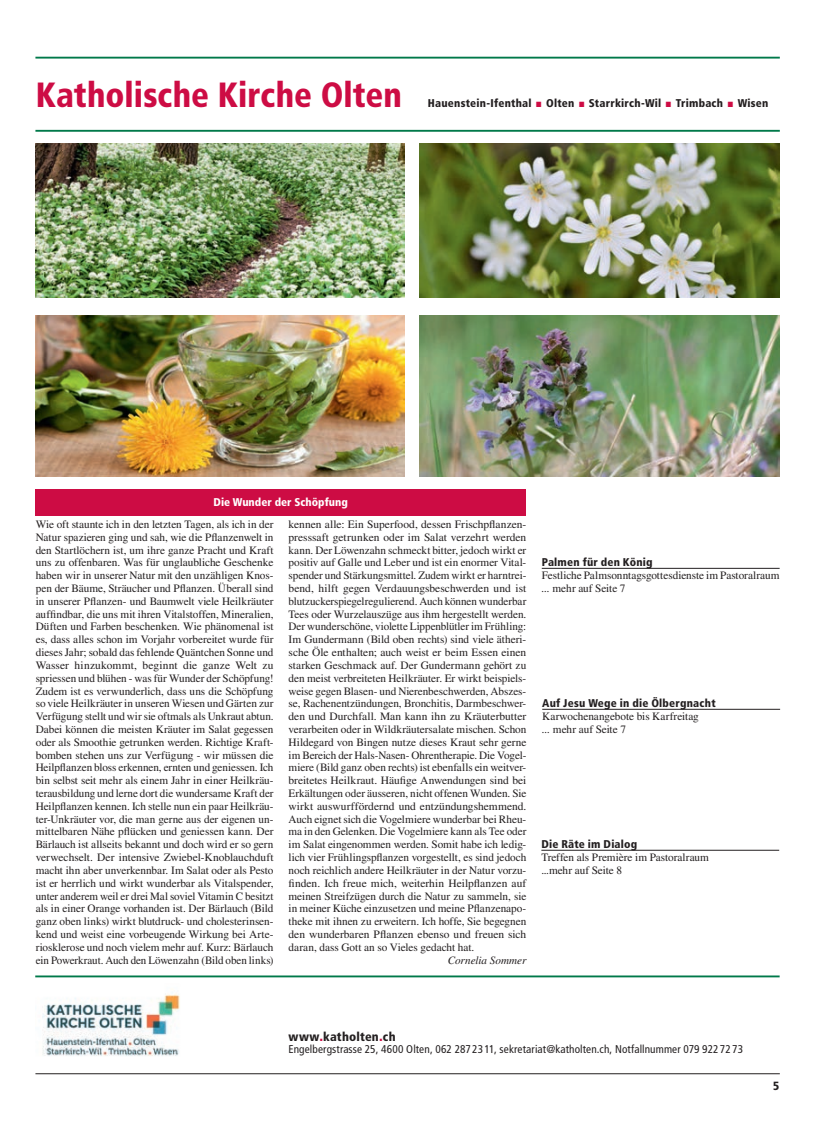
<style>
.page{position:relative;width:833px;height:1134px;background:#fff}
.page>*{position:absolute;margin:0;border:0;box-sizing:border-box;transform-origin:0 0}
.t1{font:900 condensed 35px "Frutiger LT Std";color:#cd0c44;scale:.95 1}
.t2{font:900 condensed 12.5px "Frutiger LT Std";letter-spacing:.015em;color:#231f20}
.t3{font:900 condensed 11.88px "Frutiger LT Std";color:#231f20}
.t4{font:11.25px/12.8px "Times";letter-spacing:-.005em;color:#231f20}
.t5{font:900 condensed 11.25px "Frutiger LT Std";letter-spacing:.02em;color:#231f20}
.t6{font:condensed 11.25px "Frutiger LT Std";letter-spacing:.01em;color:#231f20}
.t7{font:900 condensed 11.25px "Frutiger LT Std";color:#fff}
.t8{font:italic 11.25px "Times";color:#231f20}
.s1{font-style:italic}
.s2{font-size:15px;color:#cd0c44}
</style>
<div class="page">
<hr style="left:35px;top:57px;width:745px;height:2px;background:#00794a">
<hr style="left:35px;top:130px;width:745px;height:2px;background:#00794a">
<hr style="left:35px;top:975px;width:744px;height:2px;background:#00794a">
<img style="left:42px;top:992px;width:138px;height:64px">
<hr style="left:35px;top:1073px;width:745px;height:1px;background:#231f20">
<hr style="left:541px;top:850px;width:238px;height:1px;background:#231f20">
<hr style="left:542px;top:709px;width:238px;height:1px;background:#231f20">
<div style="left:35px;top:489px;width:491px;height:26px;background:#cd0c44"></div>
<hr style="left:542px;top:568px;width:237px;height:1px;background:#231f20">
<img style="left:35px;top:144px;width:370px;height:153px">
<img style="left:36px;top:315px;width:369px;height:162px">
<img style="left:420px;top:144px;width:360px;height:153px">
<img style="left:420px;top:315px;width:360px;height:162px">
<h1 class="t1" style="left:36px;top:74px;width:387px">Katholische Kirche Olten</h1>
<p class="t5" style="left:428px;top:97px;width:105px">Hauenstein-Ifenthal</p>
<h1 class="t1" style="left:534px;top:74px;width:11px">.</h1>
<p class="t5" style="left:546px;top:97px;width:30px">Olten</p>
<h1 class="t1" style="left:577px;top:74px;width:11px">.</h1>
<p class="t5" style="left:589px;top:97px;width:74px">Starrkirch-Wil</p>
<h1 class="t1" style="left:664px;top:74px;width:11px">.</h1>
<p class="t5" style="left:676px;top:97px;width:49px">Trimbach</p>
<h1 class="t1" style="left:726px;top:74px;width:11px">.</h1>
<p class="t5" style="left:737px;top:97px;width:32px">Wisen</p>
<p class="t7" style="left:214px;top:495px;width:136px">Die Wunder der Schöpfung</p>
<p class="t4" style="left:36px;top:518px;width:239px;text-align:justify">Wie oft staunte ich in den letzten Tagen, als ich in der Natur spazieren ging und sah, wie die Pflanzenwelt in den Startlöchern ist, um ihre ganze Pracht und Kraft uns zu offenbaren. Was für unglaubliche Geschenke haben wir in unserer Natur mit den unzähligen Knos&shy;pen der Bäume, Sträucher und Pflanzen. Überall sind in unserer Pflanzen- und Baumwelt viele Heilkräuter auffindbar, die uns mit ihren Vitalstoffen, Mineralien, Düften und Farben beschenken. Wie phänomenal ist es, dass alles schon im Vorjahr vorbereitet wurde für dieses Jahr; sobald das fehlende Quäntchen Sonne und Wasser hinzukommt, beginnt die ganze Welt zu spriessen und blühen - was für Wunder der Schöpfung!<br>Zudem ist es verwunderlich, dass uns die Schöpfung so viele Heilkräuter in unseren Wiesen und Gärten zur Verfügung stellt und wir sie oftmals als Unkraut abtun.<br>Dabei können die meisten Kräuter im Salat gegessen oder als Smoothie getrunken werden. Richtige Kraft&shy;bomben stehen uns zur Verfügung - wir müssen die Heilpflanzen bloss erkennen, ernten und geniessen. Ich bin selbst seit mehr als einem Jahr in einer Heilkräu&shy;terausbildung und lerne dort die wundersame Kraft der Heilpflanzen kennen. Ich stelle nun ein paar Heilkräu&shy;ter-Unkräuter vor, die man gerne aus der eigenen un&shy;mittelbaren Nähe pflücken und geniessen kann. Der Bärlauch ist allseits bekannt und doch wird er so gern verwechselt. Der intensive Zwiebel-Knoblauchduft macht ihn aber unverkennbar. Im Salat oder als Pesto ist er herrlich und wirkt wunderbar als Vitalspender, unter anderem weil er drei Mal soviel Vitamin C besitzt als in einer Orange vorhanden ist. Der Bärlauch (Bild ganz oben links) wirkt blutdruck- und cholesterinsen&shy;kend und weist eine vorbeugende Wirkung bei Arte&shy;riosklerose und noch vielem mehr auf. Kurz: Bärlauch ein Powerkraut. Auch den Löwenzahn (Bild oben links)</p>
<p class="t4" style="left:288px;top:518px;width:239px;text-align:justify">kennen alle: Ein Superfood, dessen Frischpflanzen&shy;presssaft getrunken oder im Salat verzehrt werden kann. Der Löwenzahn schmeckt bitter, jedoch wirkt er positiv auf Galle und Leber und ist ein enormer Vital&shy;spender und Stärkungsmittel. Zudem wirkt er harntrei&shy;bend, hilft gegen Verdauungsbeschwerden und ist blutzuckerspiegelregulierend. Auch können wunderbar Tees oder Wurzelauszüge aus ihm hergestellt werden.<br>Der wunderschöne, violette Lippenblütler im Frühling:<br>Im Gundermann (Bild oben rechts) sind viele ätheri&shy;sche Öle enthalten; auch weist er beim Essen einen starken Geschmack auf. Der Gundermann gehört zu den meist verbreiteten Heilkräuter. Er wirkt beispiels&shy;weise gegen Blasen- und Nierenbeschwerden, Abszes&shy;se, Rachenentzündungen, Bronchitis, Darmbeschwer&shy;den und Durchfall. Man kann ihn zu Kräuterbutter verarbeiten oder in Wildkräutersalate mischen. Schon Hildegard von Bingen nutze dieses Kraut sehr gerne im Bereich der Hals-Nasen- Ohrentherapie. Die Vogel&shy;miere (Bild ganz oben rechts) ist ebenfalls ein weitver&shy;breitetes Heilkraut. Häufige Anwendungen sind bei Erkältungen oder äusseren, nicht offenen Wunden. Sie wirkt auswurffördernd und entzündungshemmend.<br>Auch eignet sich die Vogelmiere wunderbar bei Rheu&shy;ma in den Gelenken. Die Vogelmiere kann als Tee oder im Salat eingenommen werden. Somit habe ich ledig&shy;lich vier Frühlingspflanzen vorgestellt, es sind jedoch noch reichlich andere Heilkräuter in der Natur vorzu&shy;finden. Ich freue mich, weiterhin Heilpflanzen auf meinen Streifzügen durch die Natur zu sammeln, sie in meiner Küche einzusetzen und meine Pflanzenapo&shy;theke mit ihnen zu erweitern. Ich hoffe, Sie begegnen den wunderbaren Pflanzen ebenso und freuen sich daran, dass Gott an so Vieles gedacht hat.</p>
<p class="t8" style="left:448px;top:954px;width:80px">Cornelia Sommer</p>
<p class="t5" style="left:542px;top:556px;width:112px">Palmen für den König</p>
<p class="t4" style="left:542px;top:569px;width:239px">Festliche Palmsonntagsgottesdienste im Pastoralraum <span class="s1">...</span> mehr auf Seite 7</p>
<p class="t5" style="left:542px;top:697px;width:175px">Auf Jesu Wege in die Ölbergnacht</p>
<p class="t4" style="left:542px;top:710px;width:158px">Karwochenangebote bis Karfreitag <span class="s1">...</span> mehr auf Seite 7</p>
<p class="t5" style="left:541px;top:838px;width:97px">Die Räte im Dialog</p>
<p class="t4" style="left:541px;top:851px;width:169px">Treffen als Première im Pastoralraum ...mehr auf Seite 8</p>
<p class="t2" style="left:288px;top:1029px;width:109px">www<span class="s2">.</span>katholten<span class="s2">.</span>ch</p>
<p class="t6" style="left:288px;top:1043px;width:456px">Engelbergstrasse 25, 4600 Olten, 062 287 23 11, sekretariat@katholten.ch, Notfallnummer 079 922 72 73</p>
<p class="t3" style="left:773px;top:1078px;width:8px">5</p>
</div>
